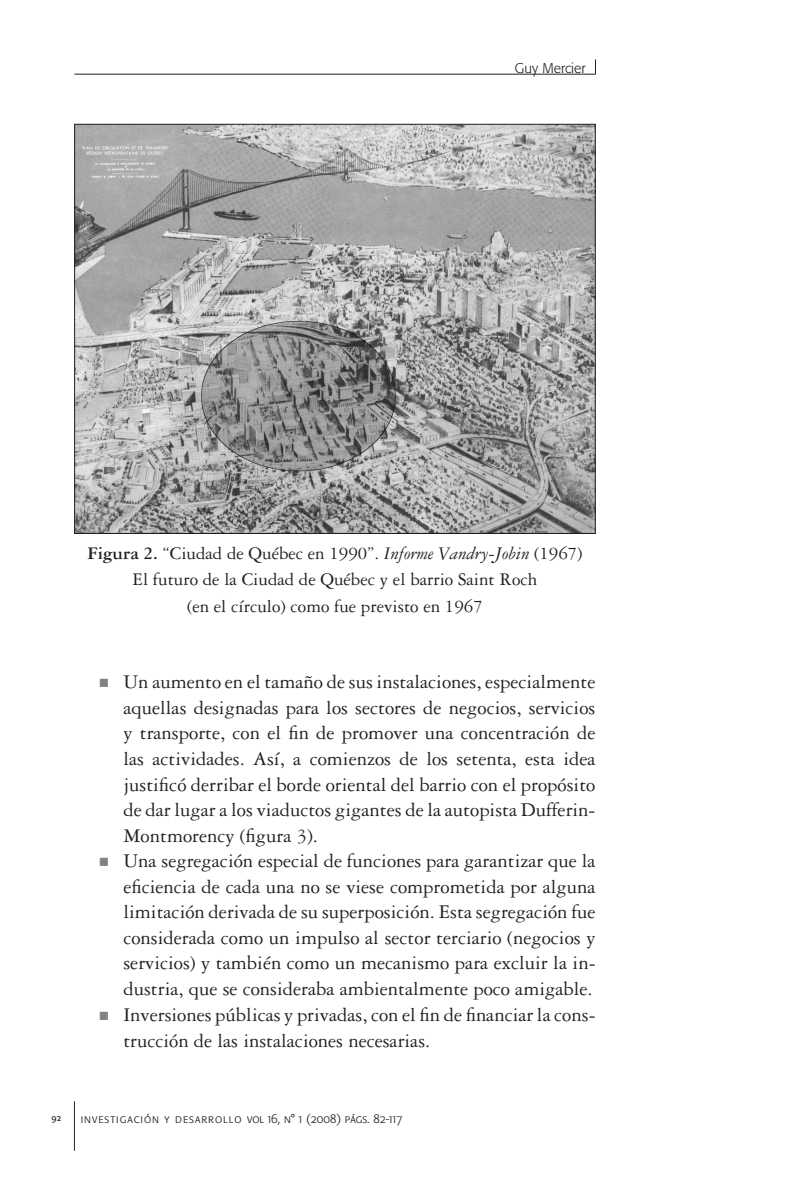
<style>
.page{position:relative;width:794px;height:1191px;background:#fff}
.page>*{position:absolute;margin:0;border:0;box-sizing:border-box;transform-origin:0 0}
.t1{font:20.65px/25.6px "Garamond Three";color:#231f20;text-align:justify}
.t2{font:18.9px/26.2px "Garamond Three";color:#231f20;text-align:center}
.t3{font:300 14px "Formata";color:#231f20}
.t4{font:12.25px "Formata Light SC";letter-spacing:.08em;color:#231f20}
.t5{font:8.75px "Formata Regular SC";color:#231f20}
.s1{font-weight:700}
.s2{font-style:italic}
.s3{color:#808285}
</style>
<div class="page">
<hr style="left:74px;top:1101px;width:1px;height:49px;background:#231f20">
<img style="left:76px;top:126px;width:517px;height:405px">
<hr style="left:74px;top:74px;width:521px;height:1px;background:#231f20">
<svg style="left:595px;top:59px;width:1px;height:15px"></svg>
<p class="t3" style="left:515px;top:60px;width:72px">Guy Mercier</p>
<p class="t2" style="left:87px;top:540px;width:497px"><span class="s1">Figura 2.</span> “Ciudad de Québec en 1990”. <span class="s2">Informe Vandry-Jobin</span> (1967)<br>El futuro de la Ciudad de Québec y el barrio Saint Roch<br>(en el círculo) como fue previsto en 1967</p>
<p class="t1" style="left:123px;top:669px;width:473px;text-indent:-24px"><span class="s3">■</span> Un aumento en el tamaño de sus instalaciones, especialmente aquellas designadas para los sectores de negocios, servicios y transporte, con el fin de promover una concentración de las actividades. Así, a comienzos de los setenta, esta idea justificó derribar el borde oriental del barrio con el propósito de dar lugar a los viaductos gigantes de la autopista Dufferin-Montmorency (figura 3).</p>
<p class="t1" style="left:123px;top:848px;width:473px;text-indent:-24px"><span class="s3">■</span> Una segregación especial de funciones para garantizar que la eficiencia de cada una no se viese comprometida por alguna limitación derivada de su superposición. Esta segregación fue considerada como un impulso al sector terciario (negocios y servicios) y también como un mecanismo para excluir la in&shy;dustria, que se consideraba ambientalmente poco amigable.</p>
<p class="t1" style="left:123px;top:1001px;width:473px;line-height:26.2px;text-indent:-24px"><span class="s3">■</span> Inversiones públicas y privadas, con el fin de financiar la cons&shy;trucción de las instalaciones necesarias.</p>
<p class="t5" style="left:52px;top:1112px;width:11px">92</p>
<p class="t4" style="left:81px;top:1111px;width:323px">investigación y desarrollo vol 16, n° 1 (2008) págs. 82-117</p>
</div>
